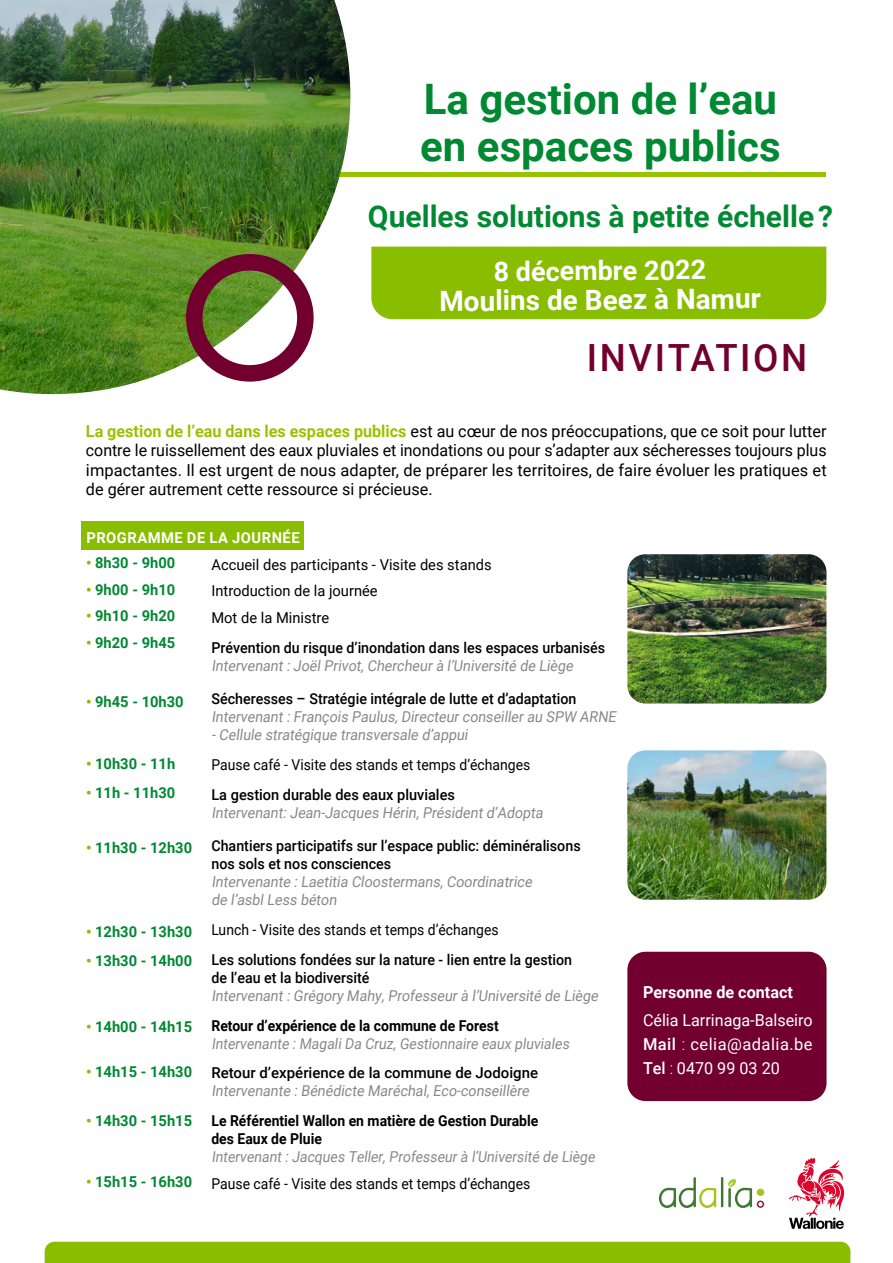
<style>
.page{position:relative;width:893px;height:1263px;background:#fff}
.page>*{position:absolute;margin:0;border:0;box-sizing:border-box;transform-origin:0 0}
.t1{font:700 42px/46.5px "Roboto";color:#008932}
.t2{font:500 37.5px "Roboto";letter-spacing:.07em;color:#72002e}
.t3{font:700 30px "Roboto";color:#008932}
.t4{font:700 27.9px "Roboto";color:#fff}
.t5{font:700 27px "Roboto";color:#fff}
.t6{font:16.5px/19.5px "Roboto";color:#000;text-align:justify}
.t7{font:16.5px/24px "Roboto";color:#fff;text-align:justify}
.t8{font:700 16.5px "Roboto";color:#fff}
.t9{font:15px/18px "Roboto";color:#878988;scale:.95 1}
.t10{font:500 15px/18px "Roboto";color:#000;scale:.95 1}
.t11{font:700 15px "Roboto";color:#008932}
.t12{font:15px "Roboto";color:#000;scale:.93 1}
.t13{font:15px "Roboto";color:#878988;scale:.93 1}
.t14{font:700 15px/18px "Roboto";color:#000;scale:.93 1}
.t15{font:15px/26.8px "Roboto";color:#000}
.t16{font:500 15px "Roboto";color:#000}
.t17{font:700 15px "Roboto";letter-spacing:.035em;color:#fff}
.s1{font-weight:700;color:#99c200}
.s2{font-weight:900;color:#88bd00}
.s3{font-weight:500}
.s4{font-weight:300}
</style>
<div class="page">
<div style="left:45px;top:1242px;width:805px;height:21px;background:#88bd00"></div>
<div style="left:82px;top:521px;width:222px;height:29px;background:#88bd00"></div>
<svg style="left:659px;top:1177px;width:57px;height:31px"></svg>
<hr style="left:721px;top:1177px;width:2px;height:30px;background:#3e7833">
<svg style="left:728px;top:1179px;width:36px;height:29px"></svg>
<div style="left:757px;top:1188px;width:7px;height:8px;background:#a2c617;border-radius:4px"></div>
<svg style="left:789px;top:1158px;width:55px;height:71px"></svg>
<div style="left:325px;top:172px;width:500px;height:5px;background:#99c200"></div>
<img style="left:0;top:0;width:350px;height:394px">
<div style="left:371px;top:247px;width:455px;height:72px;background:#88bd00"></div>
<div style="left:186px;top:254px;width:128px;height:128px;border:16px solid #72002e;border-radius:50%"></div>
<img style="left:627px;top:750px;width:199px;height:150px">
<img style="left:627px;top:554px;width:199px;height:149px">
<div style="left:627px;top:952px;width:199px;height:149px;background:#72002e;border-radius:18px"></div>
<h1 class="t1" style="left:420px;top:74px;width:362px">La gestion de l’eau en espaces publics</h1>
<h3 class="t3" style="left:368px;top:196px;width:466px">Quelles solutions à petite échelle ?</h3>
<h3 class="t5" style="left:493px;top:253px;width:214px;rotate:-1deg">8 décembre 2022</h3>
<h3 class="t4" style="left:439px;top:283px;width:323px;rotate:-1deg">Moulins de Beez à Namur</h3>
<h2 class="t2" style="left:587px;top:331px;width:222px">INVITATION</h2>
<p class="t6" style="left:86px;top:420px;width:742px"><span class="s1">La gestion de l’eau dans les espaces publics</span> est au cœur de nos préoccupations, que ce soit pour lutter contre le ruissellement des eaux pluviales et inondations ou pour s’adapter aux sécheresses toujours plus impactantes. Il est urgent de nous adapter, de préparer les territoires, de faire évoluer les pratiques et de gérer autrement cette ressource si précieuse.</p>
<p class="t17" style="left:86px;top:527px;width:215px">PROGRAMME DE LA JOURNÉE</p>
<p class="t11" style="left:86px;top:552px;width:91px"><span class="s2">•</span> 8h30 - 9h00</p>
<p class="t11" style="left:86px;top:579px;width:91px"><span class="s2">•</span> 9h00 - 9h10</p>
<p class="t11" style="left:86px;top:606px;width:91px"><span class="s2">•</span> 9h10 - 9h20</p>
<p class="t11" style="left:86px;top:632px;width:91px"><span class="s2">•</span> 9h20 - 9h45</p>
<p class="t15" style="left:211px;top:550px;width:282px">Accueil des participants - Visite des stands<br>Introduction de la journée<br>Mot de la Ministre</p>
<p class="t10" style="left:211px;top:638px;width:416px">Prévention du risque d’inondation dans les espaces urbanisés</p>
<p class="t9" style="left:211px;top:656px;width:385px">Intervenant:JoëlPrivot,Chercheurà l’Université de Liège</p>
<p class="t10" style="left:211px;top:689px;width:386px">Sécheresses – Stratégie intégrale de lutte et d’adaptation</p>
<p class="t9" style="left:211px;top:707px;width:430px">Intervenant:François Paulus,Directeurconseillerau SPW ARNE -Cellule stratégique transversale d’appui</p>
<p class="t12" style="left:211px;top:754px;width:344px">Pause café - Visite des stands et temps d’échanges</p>
<p class="t16" style="left:211px;top:784px;width:245px">La gestion durable des eaux pluviales</p>
<p class="t9" style="left:211px;top:803px;width:353px">Intervenant:Jean-Jacques Hérin,Présidentd’Adopta</p>
<p class="t10" style="left:211px;top:836px;width:390px">Chantiers participatifs sur l’espace public: déminéralisons nos sols et nos consciences</p>
<p class="t9" style="left:211px;top:872px;width:342px">Intervenante :Laetitia Cloostermans,Coordinatrice de l’asblLess béton</p>
<p class="t12" style="left:211px;top:919px;width:310px">Lunch - Visite des stands et temps d’échanges</p>
<p class="t10" style="left:211px;top:950px;width:381px">Les solutions fondées sur la nature - lien entre la gestion de l’eau et la biodiversité</p>
<p class="t9" style="left:211px;top:986px;width:411px">Intervenant:Grégory Mahy,Professeurà l’Université de Liège</p>
<p class="t14" style="left:211px;top:1016px;width:310px">Retour d’expérience de la commune de Forest</p>
<p class="t13" style="left:211px;top:1033px;width:389px">Intervenante :MagaliDa Cruz,Gestionnaire eaux pluviales</p>
<p class="t16" style="left:211px;top:1062px;width:328px">Retour d’expérience de la commune de Jodoigne</p>
<p class="t9" style="left:211px;top:1081px;width:339px">Intervenante :Bénédicte Maréchal,Eco-conseillère</p>
<p class="t14" style="left:211px;top:1111px;width:353px">Le Référentiel Wallon en matière de Gestion Durable des Eaux de Pluie</p>
<p class="t13" style="left:211px;top:1146px;width:417px">Intervenant:Jacques Teller,Professeurà l’Université de Liège</p>
<p class="t12" style="left:211px;top:1173px;width:344px">Pause café - Visite des stands et temps d’échanges</p>
<p class="t11" style="left:86px;top:691px;width:99px"><span class="s2">•</span> 9h45 - 10h30</p>
<p class="t11" style="left:86px;top:753px;width:91px"><span class="s2">•</span> 10h30 - 11h</p>
<p class="t11" style="left:86px;top:782px;width:91px"><span class="s2">•</span> 11h - 11h30</p>
<p class="t11" style="left:86px;top:837px;width:108px"><span class="s2">•</span> 11h30 - 12h30</p>
<p class="t11" style="left:86px;top:921px;width:108px"><span class="s2">•</span> 12h30 - 13h30</p>
<p class="t11" style="left:86px;top:950px;width:108px"><span class="s2">•</span> 13h30 - 14h00</p>
<p class="t8" style="left:643px;top:980px;width:151px">Personne de contact</p>
<p class="t7" style="left:643px;top:1007px;width:171px">Célia Larrinaga-Balseiro <span class="s3">Mail</span> <span class="s4">:</span> celia@adalia.be <span class="s3">Tel</span> <span class="s4">:</span> 0470 99 03 20</p>
<p class="t11" style="left:86px;top:1016px;width:108px"><span class="s2">•</span> 14h00 - 14h15</p>
<p class="t11" style="left:86px;top:1061px;width:108px"><span class="s2">•</span> 14h15 - 14h30</p>
<p class="t11" style="left:86px;top:1110px;width:108px"><span class="s2">•</span> 14h30 - 15h15</p>
<p class="t11" style="left:86px;top:1171px;width:108px"><span class="s2">•</span> 15h15 - 16h30</p>
</div>
